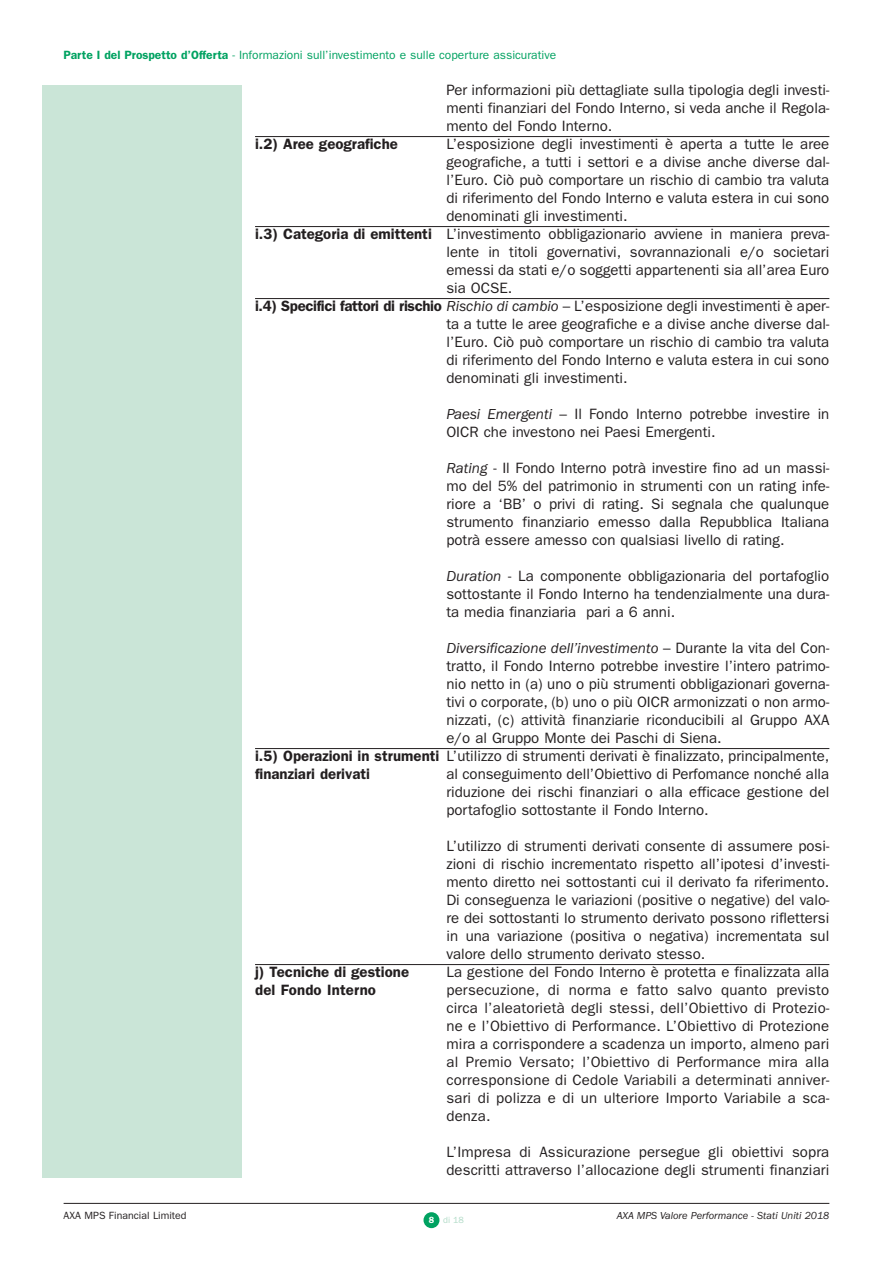
<style>
.page{position:relative;width:893px;height:1263px;background:#fff}
.page>*{position:absolute;margin:0;border:0;box-sizing:border-box;transform-origin:0 0}
.t1{font:15px/18px "Franklin Gothic";color:#231f20;text-align:justify}
.t2{font:600 15px "Franklin Gothic";color:#231f20}
.t3{font:italic 15px "Franklin Gothic";color:#231f20}
.t4{font:12px "Franklin Gothic";color:#00a261}
.t5{font:italic 10.5px "Franklin Gothic";color:#231f20}
.t6{font:10.5px "Franklin Gothic";color:#231f20}
.t7{font:9px "Franklin Gothic";color:#b1dbc7}
.s1{font-weight:600}
.s2{font-style:italic}
.s3{font-style:normal}
.s4{font-weight:600;color:#fff}
</style>
<div class="page">
<div style="left:423px;top:1212px;width:16px;height:16px;background:#00a261;border-radius:50%"></div>
<div style="left:42px;top:85px;width:200px;height:1093px;background:#cae5d7"></div>
<hr style="left:255px;top:136px;width:574px;height:1px;background:#231f20">
<hr style="left:255px;top:226px;width:574px;height:1px;background:#231f20">
<hr style="left:255px;top:298px;width:574px;height:1px;background:#231f20">
<hr style="left:255px;top:748px;width:574px;height:1px;background:#231f20">
<hr style="left:255px;top:964px;width:574px;height:1px;background:#231f20">
<hr style="left:64px;top:1203px;width:765px;height:1px;background:#231f20">
<p class="t4" style="left:64px;top:51px;width:494px"><span class="s1">Parte I del Prospetto d’Offerta</span> - Informazioni sull’investimento e sulle coperture assicurative</p>
<p class="t1" style="left:446px;top:83px;width:384px">Per informazioni più dettagliate sulla tipologia degli investi&shy;menti finanziari del Fondo Interno, si veda anche il Regola&shy;mento del Fondo Interno.</p>
<p class="t2" style="left:255px;top:139px;width:144px">i.2) Aree geografiche</p>
<p class="t1" style="left:446px;top:137px;width:384px">L’esposizione degli investimenti è aperta a tutte le aree</p>
<p class="t1" style="left:446px;top:155px;width:384px">geografiche, a tutti i settori e a divise anche diverse dal-</p>
<p class="t1" style="left:446px;top:173px;width:384px">l’Euro. Ciò può comportare un rischio di cambio tra valuta</p>
<p class="t1" style="left:446px;top:191px;width:384px">di riferimento del Fondo Interno e valuta estera in cui sono</p>
<p class="t1" style="left:446px;top:209px;width:183px">denominati gli investimenti.</p>
<p class="t1" style="left:255px;top:227px;width:575px"><span class="s1">i.3) Categoria di emittenti</span> L’investimento obbligazionario avviene in maniera preva-</p>
<p class="t1" style="left:446px;top:245px;width:384px">lente in titoli governativi, sovrannazionali e/o societari</p>
<p class="t1" style="left:446px;top:263px;width:384px">emessi da stati e/o soggetti appartenenti sia all’area Euro</p>
<p class="t1" style="left:446px;top:281px;width:67px">sia OCSE.</p>
<p class="t1" style="left:255px;top:299px;width:575px"><span class="s1">i.4) Specifici fattori di rischio</span> <span class="s2">Rischio di cambio</span> – L’esposizione degli investimenti è aper-</p>
<p class="t1" style="left:446px;top:317px;width:384px">ta a tutte le aree geografiche e a divise anche diverse dal-</p>
<p class="t1" style="left:446px;top:335px;width:384px">l’Euro. Ciò può comportare un rischio di cambio tra valuta</p>
<p class="t1" style="left:446px;top:353px;width:384px">di riferimento del Fondo Interno e valuta estera in cui sono</p>
<p class="t1" style="left:446px;top:371px;width:183px">denominati gli investimenti.</p>
<p class="t1" style="left:446px;top:407px;width:384px"><span class="s2">Paesi Emergenti</span> – Il Fondo Interno potrebbe investire in<br>OICR che investono nei Paesi Emergenti.</p>
<p class="t1" style="left:446px;top:461px;width:384px"><span class="s2">Rating</span> - Il Fondo Interno potrà investire fino ad un massi&shy;mo del 5% del patrimonio in strumenti con un rating infe&shy;riore a ‘BB’ o privi di rating. Si segnala che qualunque strumento finanziario emesso dalla Repubblica Italiana potrà essere amesso con qualsiasi livello di rating.</p>
<p class="t1" style="left:446px;top:569px;width:384px"><span class="s2">Duration</span> - La componente obbligazionaria del portafoglio sottostante il Fondo Interno ha tendenzialmente una dura&shy;ta media finanziaria pari a 6 anni.</p>
<p class="t3" style="left:446px;top:643px;width:384px">Diversificazione dell’investimento <span class="s3">– Durante la vita del Con-</span></p>
<p class="t1" style="left:446px;top:659px;width:384px">tratto, il Fondo Interno potrebbe investire l’intero patrimo-</p>
<p class="t1" style="left:446px;top:677px;width:384px">nio netto in (a) uno o più strumenti obbligazionari governa-</p>
<p class="t1" style="left:446px;top:695px;width:384px">tivi o corporate, (b) uno o più OICR armonizzati o non armo-</p>
<p class="t1" style="left:446px;top:713px;width:384px">nizzati, (c) attività finanziarie riconducibili al Gruppo AXA</p>
<p class="t1" style="left:446px;top:731px;width:277px">e/o al Gruppo Monte dei Paschi di Siena.</p>
<p class="t1" style="left:255px;top:749px;width:576px"><span class="s1">i.5) Operazioni in strumenti</span> L’utilizzo di strumenti derivati è finalizzato, principalmente,</p>
<p class="t2" style="left:255px;top:769px;width:116px">finanziari derivati</p>
<p class="t1" style="left:446px;top:767px;width:384px">al conseguimento dell’Obiettivo di Perfomance nonché alla riduzione dei rischi finanziari o alla efficace gestione del portafoglio sottostante il Fondo Interno.</p>
<p class="t1" style="left:446px;top:839px;width:384px">L’utilizzo di strumenti derivati consente di assumere posi&shy;zioni di rischio incrementato rispetto all’ipotesi d’investi&shy;mento diretto nei sottostanti cui il derivato fa riferimento.<br>Di conseguenza le variazioni (positive o negative) del valo&shy;re dei sottostanti lo strumento derivato possono riflettersi in una variazione (positiva o negativa) incrementata sul valore dello strumento derivato stesso.</p>
<p class="t2" style="left:255px;top:967px;width:155px">j) Tecniche di gestione</p>
<p class="t1" style="left:446px;top:965px;width:384px">La gestione del Fondo Interno è protetta e finalizzata alla</p>
<p class="t2" style="left:255px;top:985px;width:122px">del Fondo Interno</p>
<p class="t1" style="left:446px;top:983px;width:384px">persecuzione, di norma e fatto salvo quanto previsto circa l’aleatorietà degli stessi, dell’Obiettivo di Protezio&shy;ne e l’Obiettivo di Performance. L’Obiettivo di Protezione mira a corrispondere a scadenza un importo, almeno pari al Premio Versato; l’Obiettivo di Performance mira alla corresponsione di Cedole Variabili a determinati anniver&shy;sari di polizza e di un ulteriore Importo Variabile a sca&shy;denza.</p>
<p class="t1" style="left:446px;top:1145px;width:384px">L’Impresa di Assicurazione persegue gli obiettivi sopra descritti attraverso l’allocazione degli strumenti finanziari</p>
<p class="t6" style="left:64px;top:1211px;width:124px">AXA MPS Financial Limited</p>
<p class="t5" style="left:616px;top:1212px;width:214px">AXA MPS Valore Performance - Stati Uniti 2018</p>
<p class="t7" style="left:429px;top:1217px;width:37px"><span class="s4">8</span> di 18</p>
</div>
